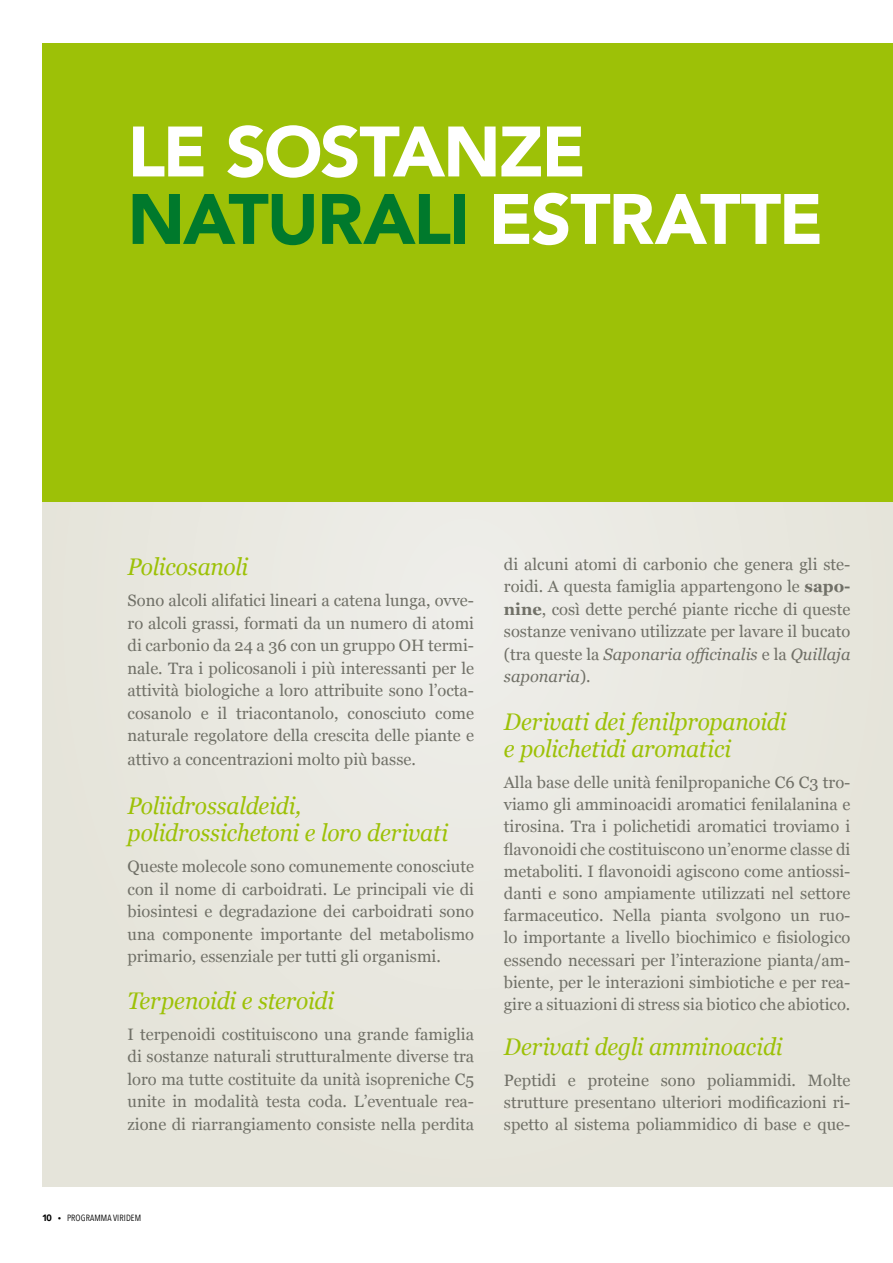
<style>
.page{position:relative;width:893px;height:1263px;background:#fff}
.page>*{position:absolute;margin:0;border:0;box-sizing:border-box;transform-origin:0 0}
.t1{font:900 70.5px/67.5px "Avenir";letter-spacing:-.03em;color:#fff}
.t2{font:italic 24px/27px "Georgia";letter-spacing:-.01em;color:#9dc107;scale:.95 1}
.t3{font:16.5px/22.5px "Georgia";color:#707067;text-align:justify}
.t4{font:9px "Avenir Next Condensed";letter-spacing:.01em;color:#000}
.s1{color:#00792c}
.s2{font-weight:700}
.s3{font-style:italic}
.s4{font-family:"Ilsanew"}
</style>
<div class="page">
<div style="left:43px;top:43px;width:850px;height:1143px;background:#e8e7de"></div>
<div style="left:43px;top:43px;width:850px;height:459px;background:#9dc107"></div>
<h1 class="t1" style="left:128px;top:116px;width:697px">LE SOSTANZE<br><span class="s1">NATURALI</span> ESTRATTE</h1>
<h2 class="t2" style="left:128px;top:552px;width:129px">Policosanoli</h2>
<p class="t3" style="left:128px;top:588px;width:348px">Sono alcoli alifatici lineari a catena lunga, ovve&shy;ro alcoli grassi, formati da un numero di atomi di carbonio da 24 a 36 con un gruppo OH termi&shy;nale. Tra i policosanoli i più interessanti per le attività biologiche a loro attribuite sono l’octa&shy;cosanolo e il triacontanolo, conosciuto come naturale regolatore della crescita delle piante e attivo a concentrazioni molto più basse.</p>
<h2 class="t2" style="left:128px;top:791px;width:339px">Poliidrossaldeidi, polidrossichetoni e loro derivati</h2>
<p class="t3" style="left:128px;top:854px;width:348px">Queste molecole sono comunemente conosciute con il nome di carboidrati. Le principali vie di biosintesi e degradazione dei carboidrati sono una componente importante del metabolismo primario, essenziale per tutti gli organismi.</p>
<h2 class="t2" style="left:128px;top:986px;width:219px">Terpenoidi e steroidi</h2>
<p class="t3" style="left:128px;top:1022px;width:348px">I terpenoidi costituiscono una grande famiglia di sostanze naturali strutturalmente diverse tra loro ma tutte costituite da unità isopreniche C5 unite in modalità testa coda. L’eventuale rea&shy;zione di riarrangiamento consiste nella perdita</p>
<p class="t3" style="left:504px;top:552px;width:348px">di alcuni atomi di carbonio che genera gli ste&shy;roidi. A questa famiglia appartengono le <span class="s2">sapo&shy;nine</span>, così dette perché piante ricche di queste sostanze venivano utilizzate per lavare il bucato (tra queste la <span class="s3">Saponaria officinalis</span> e la <span class="s3">Quillaja saponaria</span>).</p>
<h2 class="t2" style="left:504px;top:707px;width:299px">Derivati dei fenilpropanoidi e polichetidi aromatici</h2>
<p class="t3" style="left:504px;top:770px;width:348px">Alla base delle unità fenilpropaniche C6 C3 tro&shy;viamo gli amminoacidi aromatici fenilalanina e tirosina. Tra i polichetidi aromatici troviamo i flavonoidi che costituiscono un’enorme classe di metaboliti. I flavonoidi agiscono come antiossi&shy;danti e sono ampiamente utilizzati nel settore farmaceutico. Nella pianta svolgono un ruo&shy;lo importante a livello biochimico e fisiologico essendo necessari per l’interazione pianta/am&shy;biente, per le interazioni simbiotiche e per rea&shy;gire a situazioni di stress sia biotico che abiotico.</p>
<h2 class="t2" style="left:504px;top:1032px;width:295px">Derivati degli amminoacidi</h2>
<p class="t3" style="left:504px;top:1068px;width:348px">Peptidi e proteine sono poliammidi. Molte strutture presentano ulteriori modificazioni ri&shy;spetto al sistema poliammidico di base e que-</p>
<p class="t4" style="left:43px;top:1210px;width:100px"><span class="s4">10 •</span> PROGRAMMA VIRIDEM</p>
</div>
